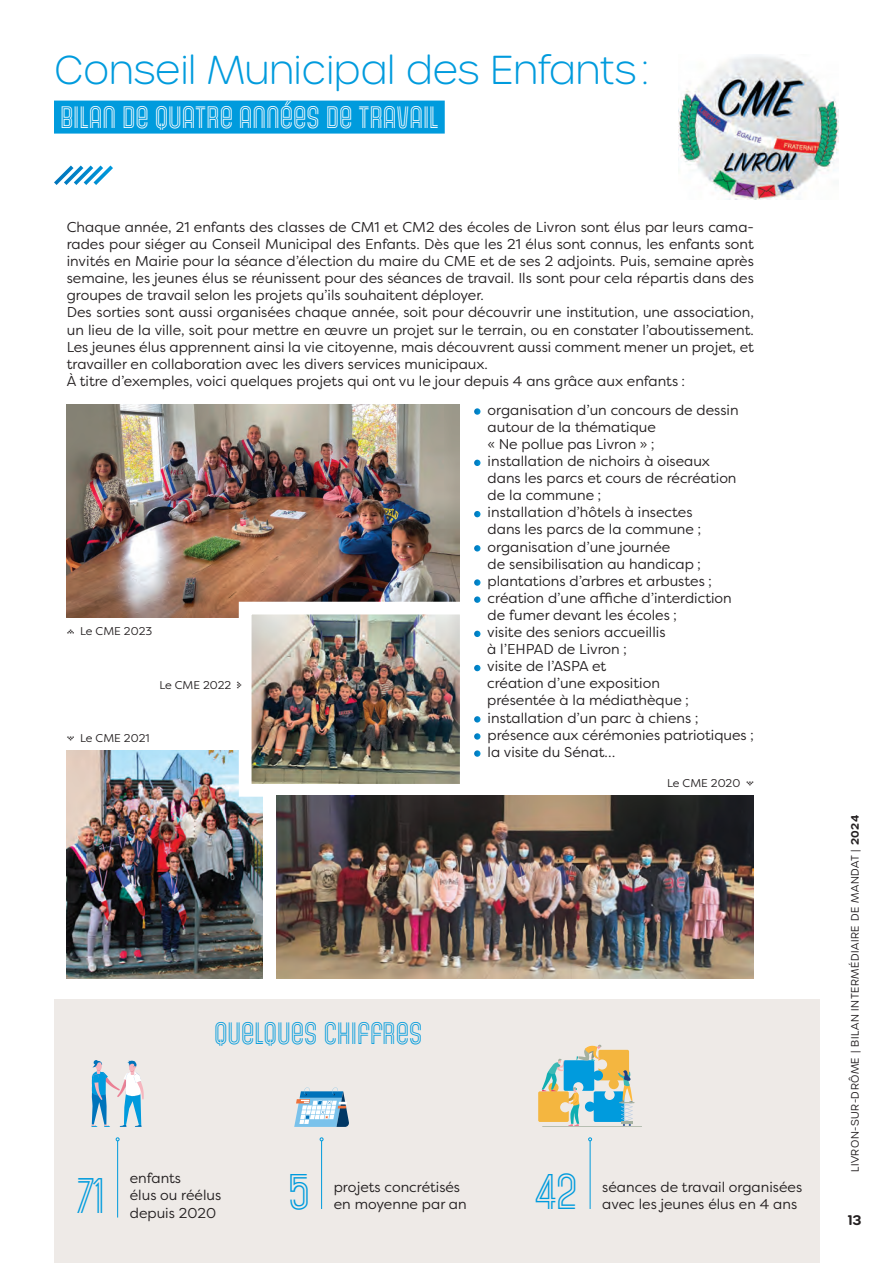
<style>
.page{position:relative;width:893px;height:1263px;background:#fff}
.page>*{position:absolute;margin:0;border:0;box-sizing:border-box;transform-origin:0 0}
.t1{font:48.6px "Gala Biline";color:#009bdd}
.t2{font:200 39px "Urbane Rounded";color:#009bdd}
.t3{font:30px "Gala Biline";color:#fff}
.t4{font:30px "Gala Biline";color:#009bdd}
.t5{font:14.25px/17.1px "Filson Pro";color:#231f20}
.t6{font:600 13.5px "Urbane Rounded";color:#231f20}
.t7{font:11.25px "Filson Pro";color:#231f20}
.t8{font:300 10.5px "Urbane Rounded";letter-spacing:.05em;color:#231f20}
.s1{font-family:"Simple Direction Arrows"}
.s2{font-weight:600}
</style>
<div class="page">
<div style="left:54px;top:999px;width:765px;height:264px;background:#eeeae7"></div>
<div style="left:54px;top:101px;width:391px;height:33px;background:#009bdd"></div>
<svg style="left:54px;top:165px;width:59px;height:20px"></svg>
<svg style="left:92px;top:1060px;width:52px;height:67px"></svg>
<hr style="left:117px;top:1141px;width:1px;height:76px;background:#009bdd">
<svg style="left:116px;top:1137px;width:4px;height:4px"></svg>
<hr style="left:321px;top:1141px;width:1px;height:68px;background:#009bdd">
<svg style="left:294px;top:1087px;width:55px;height:40px"></svg>
<hr style="left:542px;top:1126px;width:100px;height:1px;background:#a7b3a3">
<svg style="left:538px;top:1044px;width:97px;height:82px"></svg>
<hr style="left:590px;top:1141px;width:1px;height:68px;background:#009bdd">
<svg style="left:588px;top:1137px;width:4px;height:4px"></svg>
<svg style="left:474px;top:408px;width:6px;height:7px"></svg>
<svg style="left:474px;top:460px;width:6px;height:6px"></svg>
<svg style="left:474px;top:511px;width:6px;height:6px"></svg>
<svg style="left:474px;top:545px;width:6px;height:6px"></svg>
<svg style="left:474px;top:579px;width:6px;height:7px"></svg>
<img style="left:678px;top:55px;width:161px;height:144px">
<img style="left:67px;top:404px;width:393px;height:213px">
<img style="left:67px;top:750px;width:195px;height:228px">
<img style="left:232px;top:595px;width:247px;height:208px">
<img style="left:276px;top:796px;width:478px;height:182px">
<h2 class="t2" style="left:54px;top:45px;width:596px">Conseil Municipal des Enfants :</h2>
<h3 class="t3" style="left:60px;top:100px;width:380px">BILAN DE QUATRE ANNÉES DE TRAVAIL</h3>
<p class="t5" style="left:67px;top:218px;width:689px">Chaque année, 21 enfants des classes de CM1 et CM2 des écoles de Livron sont élus par leurs cama&shy;rades pour siéger au Conseil Municipal des Enfants. Dès que les 21 élus sont connus, les enfants sont invités en Mairie pour la séance d’élection du maire du CME et de ses 2 adjoints. Puis, semaine après semaine, les jeunes élus se réunissent pour des séances de travail. Ils sont pour cela répartis dans des groupes de travail selon les projets qu’ils souhaitent déployer.<br>Des sorties sont aussi organisées chaque année, soit pour découvrir une institution, une association, un lieu de la ville, soit pour mettre en œuvre un projet sur le terrain, ou en constater l’aboutissement.<br>Les jeunes élus apprennent ainsi la vie citoyenne, mais découvrent aussi comment mener un projet, et travailler en collaboration avec les divers services municipaux.<br>À titre d’exemples, voici quelques projets qui ont vu le jour depuis 4 ans grâce aux enfants :</p>
<p class="t7" style="left:67px;top:624px;width:87px"><span class="s1">e</span> Le CME 2023</p>
<p class="t7" style="left:159px;top:677px;width:85px">Le CME 2022 <span class="s1">w</span></p>
<p class="t7" style="left:67px;top:730px;width:84px"><span class="s1">r</span> Le CME 2021</p>
<p class="t5" style="left:487px;top:401px;width:268px">organisation d’un concours de dessin autour de la thématique<br>« Ne pollue pas Livron » ;<br>installation de nichoirs à oiseaux<br>dans les parcs et cours de récréation de la commune ;<br>installation d’hôtels à insectes<br>dans les parcs de la commune ; organisation d’une journée<br>de sensibilisation au handicap ; plantations d’arbres et arbustes ; création d’une affiche d’interdiction<br>de fumer devant les écoles ;<br>visite des seniors accueillis<br>à l’EHPAD de Livron ;<br>visite de l’ASPA et<br>création d’une exposition<br>présentée à la médiathèque ; installation d’un parc à chiens ; présence aux cérémonies patriotiques ; la visite du Sénat…</p>
<p class="t7" style="left:667px;top:776px;width:88px">Le CME 2020 <span class="s1">r</span></p>
<h3 class="t4" style="left:214px;top:1016px;width:210px">QUELQUES CHIFFRES</h3>
<h1 class="t1" style="left:77px;top:1167px;width:30px">71</h1>
<p class="t5" style="left:130px;top:1169px;width:93px">enfants<br>élus ou réélus depuis 2020</p>
<h1 class="t1" style="left:289px;top:1164px;width:22px">5</h1>
<p class="t5" style="left:334px;top:1178px;width:134px">projets concrétisés en moyenne par an</p>
<h1 class="t1" style="left:534px;top:1164px;width:45px">42</h1>
<p class="t5" style="left:602px;top:1178px;width:201px">séances de travail organisées avec les jeunes élus en 4 ans</p>
<p class="t8" style="left:848px;top:1172px;width:359px;rotate:-90deg">LIVRON-SUR-DRÔME | BILAN INTERMÉDIAIRE DE MANDAT | <span class="s2">2024</span></p>
<p class="t6" style="left:848px;top:1210px;width:15px">13</p>
</div>
